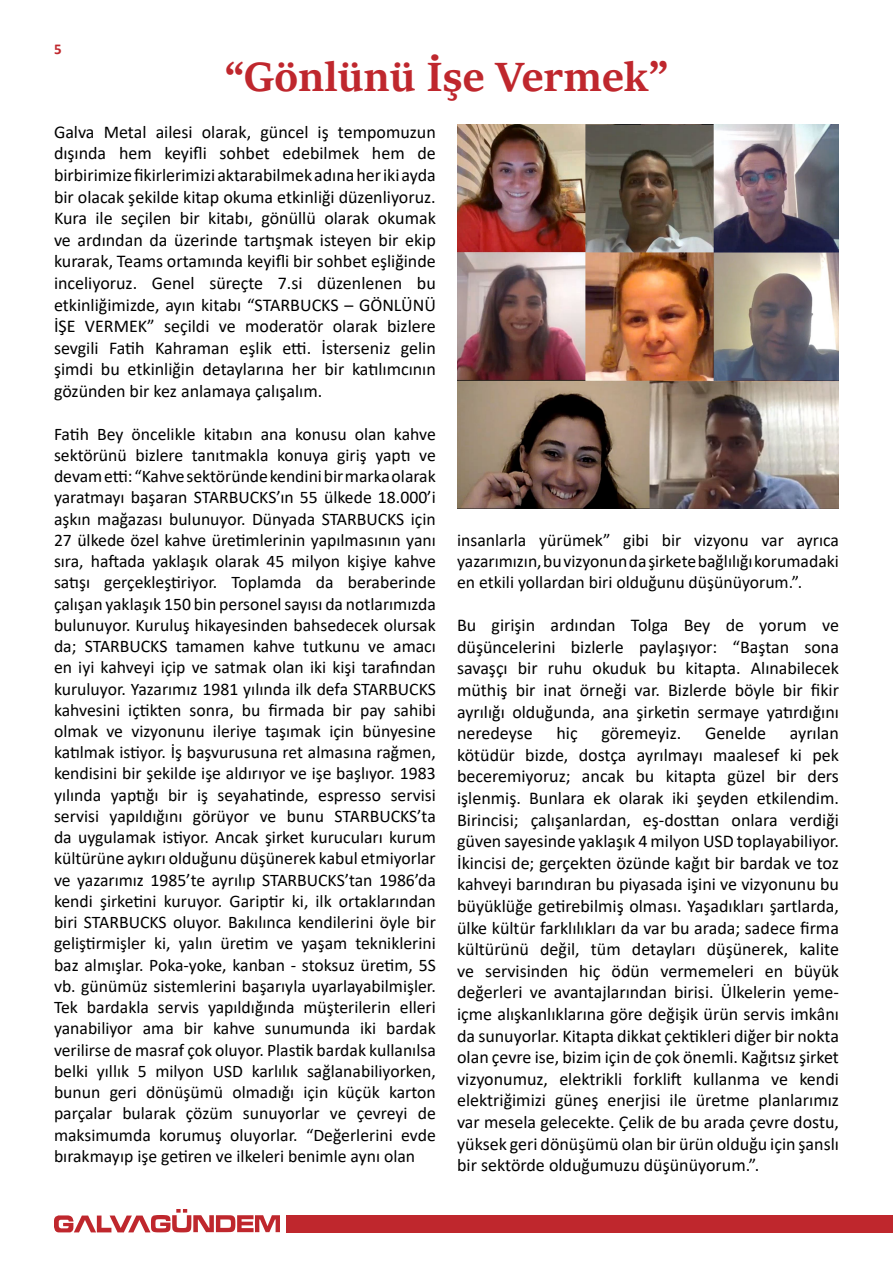
<style>
.page{position:relative;width:893px;height:1263px;background:#fff}
.page>*{position:absolute;margin:0;border:0;box-sizing:border-box;transform-origin:0 0}
.t1{font:700 45px "Sitka Heading";color:#bf272d}
.t2{font:18px/21.6px "Calibri";color:#000;text-align:justify}
.t3{font:17.7px/21.3px "Calibri";color:#000;text-align:justify}
.t4{font:700 15px "Calibri";color:#bf272d}
</style>
<div class="page">
<img style="left:457px;top:124px;width:382px;height:385px">
<div style="left:286px;top:1215px;width:607px;height:17px;background:#bf272d"></div>
<svg style="left:54px;top:1209px;width:226px;height:23px"></svg>
<p class="t4" style="left:54px;top:38px;width:9px">5</p>
<h1 class="t1" style="left:224px;top:44px;width:446px">“Gönlünü İşe Vermek”</h1>
<p class="t2" style="left:54px;top:120px;width:383px">Galva Metal ailesi olarak, güncel iş tempomuzun dışında hem keyifli sohbet edebilmek hem de birbirimize fikirlerimizi aktarabilmek adına her iki ayda bir olacak şekilde kitap okuma etkinliği düzenliyoruz.<br>Kura ile seçilen bir kitabı, gönüllü olarak okumak ve ardından da üzerinde tartışmak isteyen bir ekip kurarak, Teams ortamında keyifli bir sohbet eşliğinde inceliyoruz. Genel süreçte 7.si düzenlenen bu etkinliğimizde, ayın kitabı “STARBUCKS – GÖNLÜNÜ İŞE VERMEK” seçildi ve moderatör olarak bizlere sevgili Fatih Kahraman eşlik etti. İsterseniz gelin şimdi bu etkinliğin detaylarına her bir katılımcının gözünden bir kez anlamaya çalışalım.</p>
<p class="t3" style="left:54px;top:423px;width:383px">Fatih Bey öncelikle kitabın ana konusu olan kahve sektörünü bizlere tanıtmakla konuya giriş yaptı ve devam etti: “Kahve sektöründe kendini bir marka olarak yaratmayı başaran STARBUCKS’ın 55 ülkede 18.000’i aşkın mağazası bulunuyor. Dünyada STARBUCKS için 27 ülkede özel kahve üretimlerinin yapılmasının yanı sıra, haftada yaklaşık olarak 45 milyon kişiye kahve satışı gerçekleştiriyor. Toplamda da beraberinde çalışan yaklaşık 150 bin personel sayısı da notlarımızda bulunuyor. Kuruluş hikayesinden bahsedecek olursak da; STARBUCKS tamamen kahve tutkunu ve amacı en iyi kahveyi içip ve satmak olan iki kişi tarafından kuruluyor. Yazarımız 1981 yılında ilk defa STARBUCKS kahvesini içtikten sonra, bu firmada bir pay sahibi olmak ve vizyonunu ileriye taşımak için bünyesine katılmak istiyor. İş başvurusuna ret almasına rağmen, kendisini bir şekilde işe aldırıyor ve işe başlıyor. 1983 yılında yaptığı bir iş seyahatinde, espresso servisi servisi yapıldığını görüyor ve bunu STARBUCKS’ta da uygulamak istiyor. Ancak şirket kurucuları kurum kültürüne aykırı olduğunu düşünerek kabul etmiyorlar ve yazarımız 1985’te ayrılıp STARBUCKS’tan 1986’da kendi şirketini kuruyor. Gariptir ki, ilk ortaklarından biri STARBUCKS oluyor. Bakılınca kendilerini öyle bir geliştirmişler ki, yalın üretim ve yaşam tekniklerini baz almışlar. Poka-yoke, kanban - stoksuz üretim, 5S vb. günümüz sistemlerini başarıyla uyarlayabilmişler.<br>Tek bardakla servis yapıldığında müşterilerin elleri yanabiliyor ama bir kahve sunumunda iki bardak verilirse de masraf çok oluyor. Plastik bardak kullanılsa belki yıllık 5 milyon USD karlılık sağlanabiliyorken, bunun geri dönüşümü olmadığı için küçük karton parçalar bularak çözüm sunuyorlar ve çevreyi de maksimumda korumuş oluyorlar. “Değerlerini evde bırakmayıp işe getiren ve ilkeleri benimle aynı olan</p>
<p class="t3" style="left:457px;top:529px;width:383px">insanlarla yürümek” gibi bir vizyonu var ayrıca yazarımızın, bu vizyonun da şirkete bağlılığı korumadaki en etkili yollardan biri olduğunu düşünüyorum.”.</p>
<p class="t2" style="left:457px;top:614px;width:383px">Bu girişin ardından Tolga Bey de yorum ve düşüncelerini bizlerle paylaşıyor: “Baştan sona savaşçı bir ruhu okuduk bu kitapta. Alınabilecek müthiş bir inat örneği var. Bizlerde böyle bir fikir ayrılığı olduğunda, ana şirketin sermaye yatırdığını neredeyse</p>
<p class="t2" style="left:457px;top:722px;width:383px;text-indent:333px">ayrılan kötüdür bizde, dostça ayrılmayı maalesef ki pek beceremiyoruz; ancak bu kitapta güzel bir ders işlenmiş. Bunlara ek olarak iki şeyden etkilendim.<br>Birincisi; çalışanlardan, eş-dosttan onlara verdiği güven sayesinde yaklaşık 4 milyon USD toplayabiliyor.<br>İkincisi de; gerçekten özünde kağıt bir bardak ve toz kahveyi barındıran bu piyasada işini ve vizyonunu bu büyüklüğe getirebilmiş olması. Yaşadıkları şartlarda, ülke kültür farklılıkları da var bu arada; sadece firma kültürünü değil, tüm detayları düşünerek, kalite ve servisinden hiç ödün vermemeleri en büyük değerleri ve avantajlarından birisi. Ülkelerin yeme&shy;içme alışkanlıklarına göre değişik ürün servis imkânı da sunuyorlar. Kitapta dikkat çektikleri diğer bir nokta olan çevre ise, bizim için de çok önemli. Kağıtsız şirket vizyonumuz, elektrikli forklift kullanma ve kendi elektriğimizi güneş enerjisi ile üretme planlarımız var mesela gelecekte. Çelik de bu arada çevre dostu, yüksek geri dönüşümü olan bir ürün olduğu için şanslı bir sektörde olduğumuzu düşünüyorum.”.</p>
<p class="t2" style="left:556px;top:722px;width:23px">hiç</p>
<p class="t2" style="left:601px;top:722px;width:81px">göremeyiz.</p>
<p class="t2" style="left:705px;top:722px;width:63px">Genelde</p>
</div>
